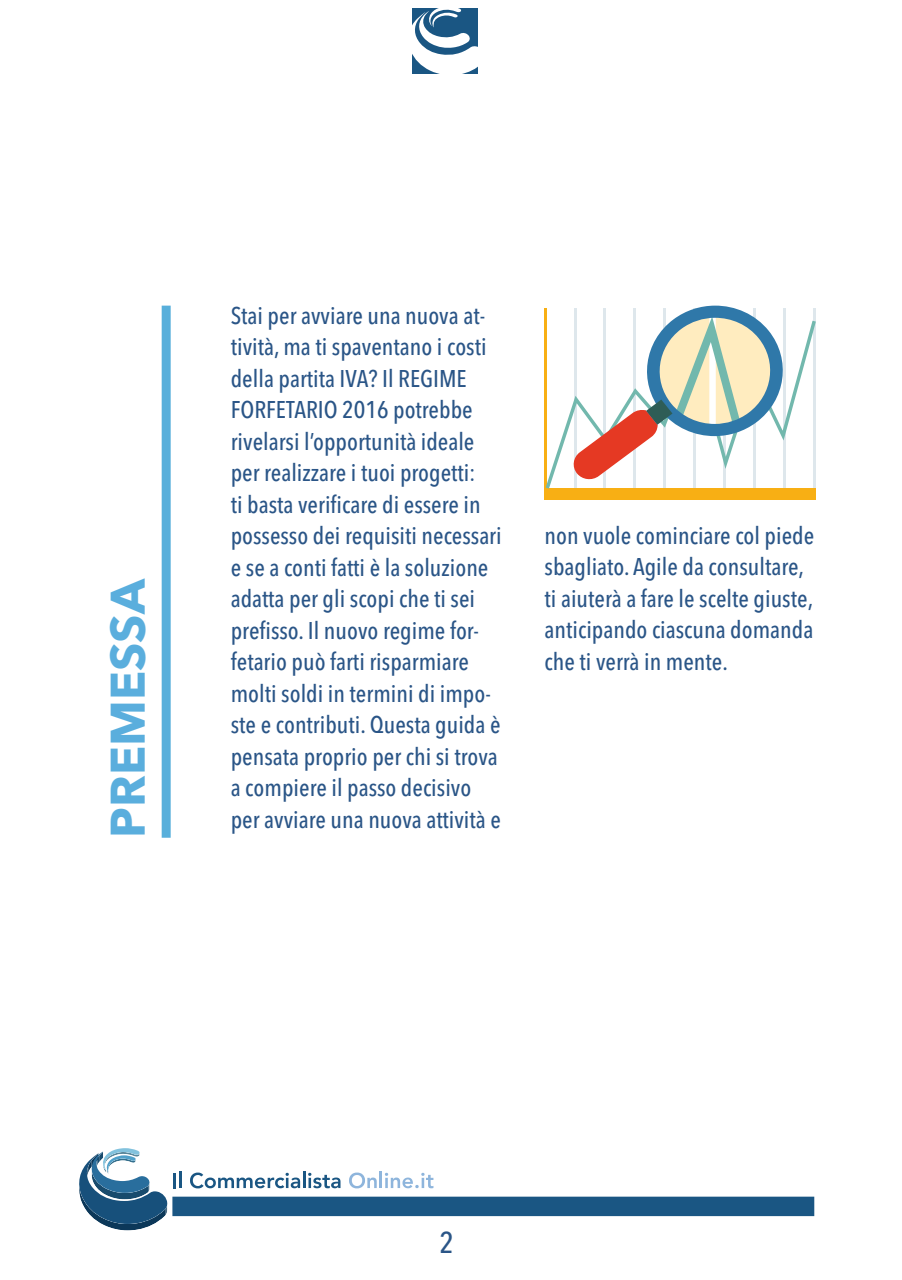
<style>
.page{position:relative;width:902px;height:1280px;background:#fff}
.page>*{position:absolute;margin:0;border:0;box-sizing:border-box;transform-origin:0 0}
.t1{font:700 48px "Avenir Next LT Pro";color:#5aaedd}
.t2{font:500 condensed 30px "Avenir Next LT Pro";color:#2a5587}
.t3{font:500 condensed 24px/31.5px "Avenir Next LT Pro";color:#2a5587}
</style>
<div class="page">
<svg style="left:79px;top:1148px;width:89px;height:82px"></svg>
<hr style="left:173px;top:1173px;width:3px;height:15px;background:#1a5683">
<svg style="left:179px;top:1172px;width:2px;height:16px"></svg>
<svg style="left:190px;top:1172px;width:150px;height:16px"></svg>
<svg style="left:349px;top:1172px;width:27px;height:16px"></svg>
<hr style="left:379px;top:1172px;width:3px;height:16px;background:#8eb5dc">
<svg style="left:385px;top:1173px;width:48px;height:15px"></svg>
<div style="left:172px;top:1197px;width:642px;height:19px;background:#1a5683"></div>
<svg style="left:412px;top:8px;width:66px;height:66px"></svg>
<div style="left:162px;top:306px;width:9px;height:532px;background:#58afdb"></div>
<div style="left:544px;top:488px;width:271px;height:11px;background:#f8af14"></div>
<hr style="left:544px;top:308px;width:3px;height:191px;background:#f8af14">
<svg style="left:545px;top:305px;width:270px;height:184px"></svg>
<h1 class="t1" style="left:98px;top:838px;width:261px;rotate:-90deg">PREMESSA</h1>
<p class="t3" style="left:231px;top:299px;width:272px">Stai per avviare una nuova at&shy;tività, ma ti spaventano i costi della partita IVA? Il REGIME<br>FORFETARIO 2016 potrebbe rivelarsi l’opportunità ideale per realizzare i tuoi progetti:<br>ti basta verificare di essere in possesso dei requisiti necessari e se a conti fatti è la soluzione adatta per gli scopi che ti sei prefisso. Il nuovo regime for&shy;fetario può farti risparmiare molti soldi in termini di impo&shy;ste e contributi. Questa guida è pensata proprio per chi si trova a compiere il passo decisivo per avviare una nuova attività e</p>
<p class="t3" style="left:544px;top:520px;width:271px">non vuole cominciare col piede sbagliato. Agile da consultare, ti aiuterà a fare le scelte giuste, anticipando ciascuna domanda che ti verrà in mente.</p>
<p class="t2" style="left:439px;top:1224px;width:16px">2</p>
</div>
